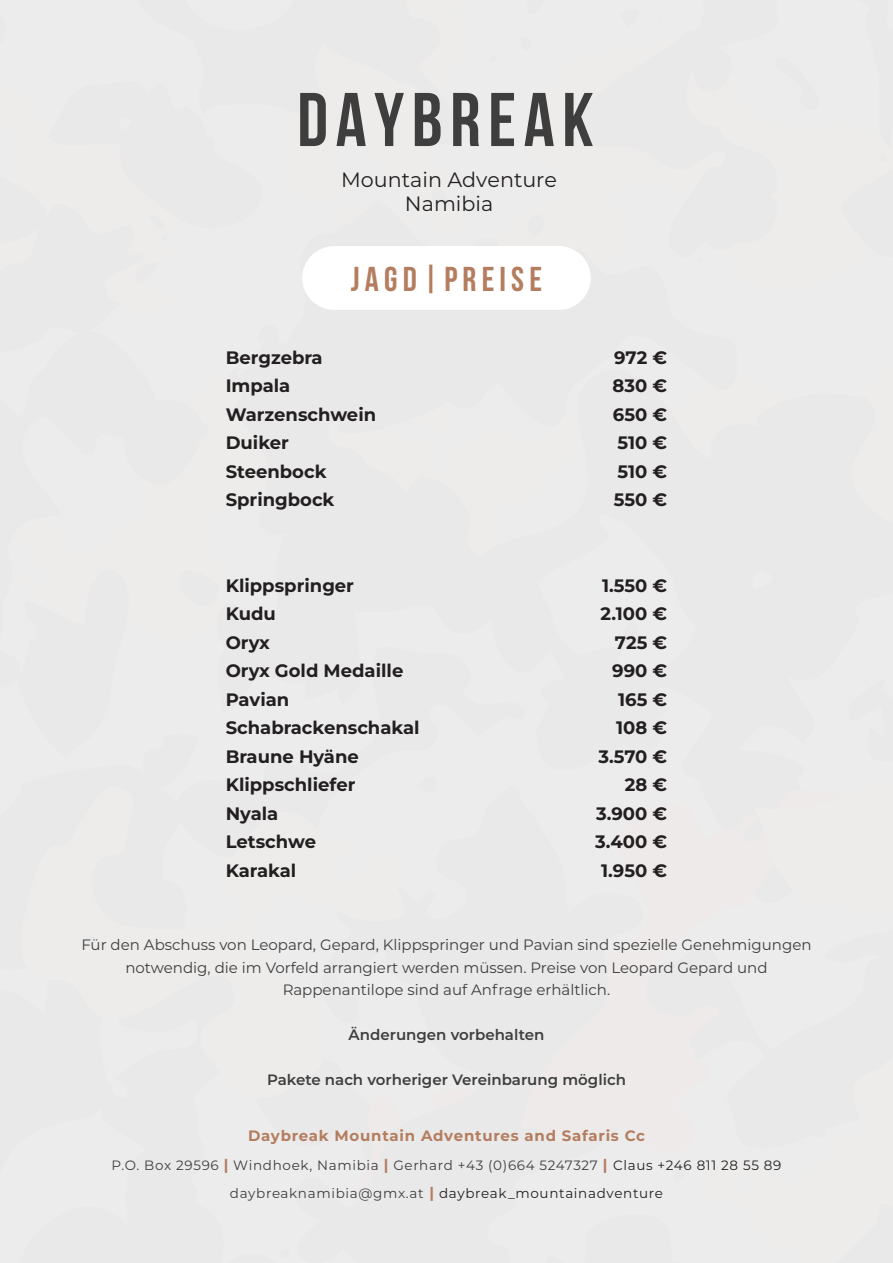
<style>
.page{position:relative;width:893px;height:1263px;background:#ecebeb}
.page>*{position:absolute;margin:0;border:0;box-sizing:border-box;transform-origin:0 0}
.t1{font:34.5px "Bebas Neue";letter-spacing:.15em;color:#b47d5f}
.t2{font:20.7px/24.2px "Montserrat";color:#231f20;text-align:center}
.t3{font:700 18px "Montserrat";color:#231f20}
.t4{font:15px/22.5px "Montserrat";color:#3e3e3f;text-align:center}
.t5{font:600 15px "Montserrat";color:#3e3e3f}
.t6{font:700 15px "Montserrat";letter-spacing:.05em;color:#b47d5f}
.t7{font:13.5px/28.5px "Montserrat";letter-spacing:.05em;color:#3e3e3f;text-align:center}
.s1{font-weight:700;font-size:15px;color:#b47d5f}
.s2{color:#231f20}
</style>
<div class="page">
<div style="left:302px;top:246px;width:289px;height:64px;background:#fff;border-radius:32px"></div>
<p class="t2" style="left:341px;top:167px;width:217px">Mountain Adventure<br>Namibia</p>
<h1 class="t1" style="left:351px;top:260px;width:193px">JAGD|PREISE</h1>
<p class="t3" style="left:226px;top:346px;width:98px">Bergzebra</p>
<p class="t3" style="left:614px;top:346px;width:55px">972 €</p>
<p class="t3" style="left:226px;top:374px;width:66px">Impala</p>
<p class="t3" style="left:613px;top:374px;width:56px">830 €</p>
<p class="t3" style="left:226px;top:403px;width:152px">Warzenschwein</p>
<p class="t3" style="left:613px;top:403px;width:56px">650 €</p>
<p class="t3" style="left:226px;top:431px;width:65px">Duiker</p>
<p class="t3" style="left:617px;top:431px;width:51px">510 €</p>
<p class="t3" style="left:226px;top:460px;width:102px">Steenbock</p>
<p class="t3" style="left:617px;top:460px;width:51px">510 €</p>
<p class="t3" style="left:226px;top:488px;width:110px">Springbock</p>
<p class="t3" style="left:614px;top:488px;width:55px">550 €</p>
<p class="t3" style="left:226px;top:574px;width:130px">Klippspringer</p>
<p class="t3" style="left:602px;top:574px;width:67px">1.550 €</p>
<p class="t3" style="left:226px;top:602px;width:52px">Kudu</p>
<p class="t3" style="left:601px;top:602px;width:68px">2.100 €</p>
<p class="t3" style="left:226px;top:631px;width:46px">Oryx</p>
<p class="t3" style="left:615px;top:631px;width:54px">725 €</p>
<p class="t3" style="left:226px;top:659px;width:179px">Oryx Gold Medaille</p>
<p class="t3" style="left:612px;top:659px;width:57px">990 €</p>
<p class="t3" style="left:226px;top:687px;width:65px">Pavian</p>
<p class="t3" style="left:618px;top:687px;width:51px">165 €</p>
<p class="t3" style="left:226px;top:716px;width:195px">Schabrackenschakal</p>
<p class="t3" style="left:616px;top:716px;width:53px">108 €</p>
<p class="t3" style="left:226px;top:744px;width:135px">Braune Hyäne</p>
<p class="t3" style="left:598px;top:744px;width:70px">3.570 €</p>
<p class="t3" style="left:226px;top:773px;width:131px">Klippschliefer</p>
<p class="t3" style="left:625px;top:773px;width:44px">28 €</p>
<p class="t3" style="left:226px;top:801px;width:54px">Nyala</p>
<p class="t3" style="left:596px;top:801px;width:73px">3.900 €</p>
<p class="t3" style="left:226px;top:830px;width:92px">Letschwe</p>
<p class="t3" style="left:595px;top:830px;width:74px">3.400 €</p>
<p class="t3" style="left:226px;top:858px;width:72px">Karakal</p>
<p class="t3" style="left:601px;top:858px;width:68px">1.950 €</p>
<p class="t4" style="left:81px;top:933px;width:732px">Für den Abschuss von Leopard, Gepard, Klippspringer und Pavian sind spezielle Genehmigungen notwendig, die im Vorfeld arrangiert werden müssen. Preise von Leopard Gepard und<br>Rappenantilope sind auf Anfrage erhältlich.</p>
<p class="t5" style="left:348px;top:1024px;width:198px">Änderungen vorbehalten</p>
<p class="t5" style="left:267px;top:1069px;width:360px">Pakete nach vorheriger Vereinbarung möglich</p>
<p class="t6" style="left:248px;top:1126px;width:398px">Daybreak Mountain Adventures and Safaris Cc</p>
<p class="t7" style="left:112px;top:1150px;width:671px">P.O. Box 29596 <span class="s1">|</span> Windhoek, Namibia <span class="s1">|</span> Gerhard +43 (0)664 5247327 <span class="s1">|</span> <span class="s2">Claus +246 811 28 55 89 </span>daybreaknamibia@gmx.at <span class="s1">|</span> <span class="s2">daybreak_mountainadventure</span></p>
</div>
